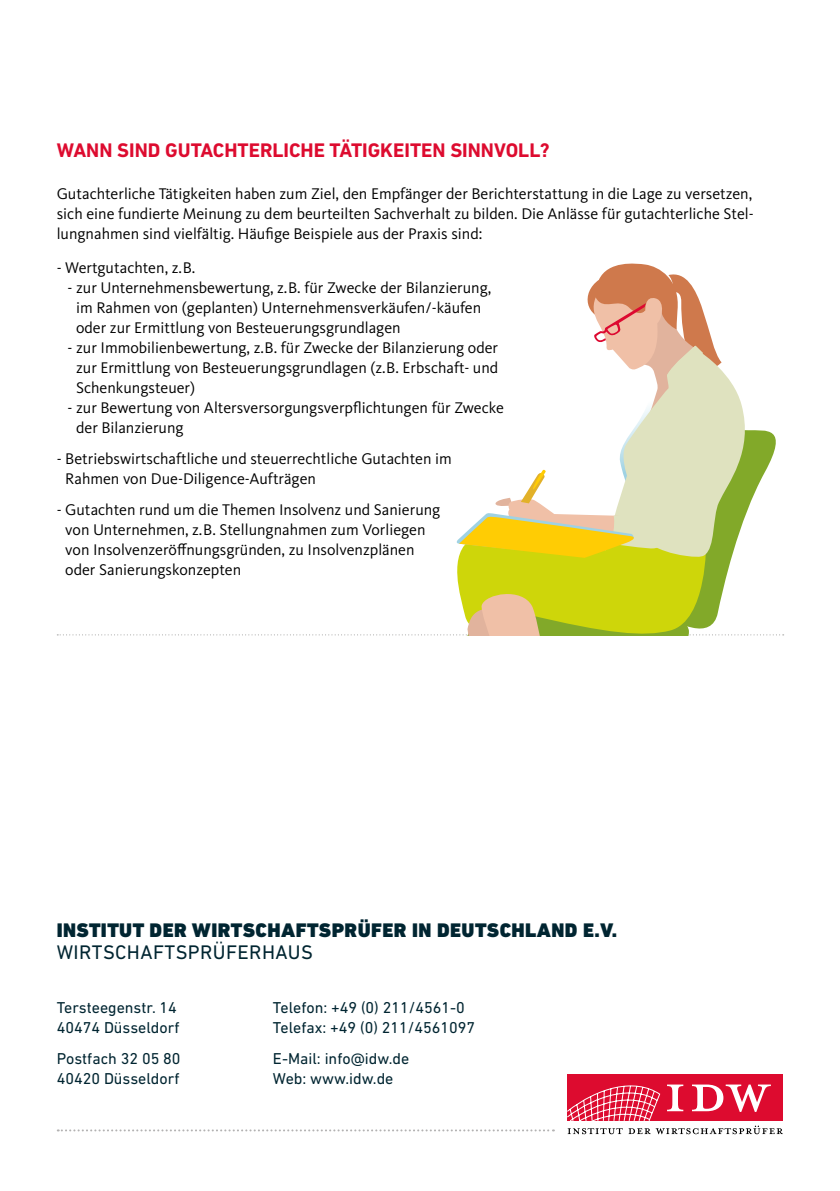
<style>
.page{position:relative;width:840px;height:1191px;background:#fff}
.page>*{position:absolute;margin:0;border:0;box-sizing:border-box;transform-origin:0 0}
.t1{font:900 20px "DIN Next LT Pro";letter-spacing:.02em;color:#002531}
.t2{font:700 20px "DIN Next LT Pro";color:#dd0b2f}
.t3{font:20px "DIN Next LT Pro";letter-spacing:.02em;color:#002531}
.t4{font:16px/20px "Kievit IDW";color:#000}
.t5{font:16px "DIN Next LT Pro";color:#002531}
</style>
<div class="page">
<div style="left:567px;top:1074px;width:215px;height:46px;background:#dd0b2f"></div>
<svg style="left:567px;top:1084px;width:215px;height:50px"></svg>
<svg style="left:58px;top:1129px;width:495px;height:2px"></svg>
<svg style="left:57px;top:263px;width:727px;height:372px"></svg>
<p class="t2" style="left:57px;top:138px;width:494px">WANN SIND GUTACHTERLICHE TÄTIGKEITEN SINNVOLL?</p>
<p class="t4" style="left:57px;top:184px;width:698px;text-align:justify">Gutachterliche Tätigkeiten haben zum Ziel, den Empfänger der Berichterstattung in die Lage zu versetzen, sich eine fundierte Meinung zu dem beurteilten Sachverhalt zu bilden. Die Anlässe für gutachterliche Stel&shy;lungnahmen sind vielfältig. Häufige Beispiele aus der Praxis sind:</p>
<p class="t4" style="left:57px;top:257px;width:140px">- Wertgutachten, z.B.</p>
<p class="t4" style="left:76px;top:277px;width:416px;text-indent:-9px">- zur Unternehmensbewertung, z.B. für Zwecke der Bilanzierung, im Rahmen von (geplanten) Unternehmensverkäufen/-käufen oder zur Ermittlung von Besteuerungsgrundlagen</p>
<p class="t4" style="left:76px;top:337px;width:423px;text-align:justify;text-indent:-9px">- zur Immobilienbewertung, z.B. für Zwecke der Bilanzierung oder zur Ermittlung von Besteuerungsgrundlagen (z.B. Erbschaft- und Schenkungsteuer)</p>
<p class="t4" style="left:76px;top:397px;width:429px;text-indent:-9px">- zur Bewertung von Altersversorgungsverpflichtungen für Zwecke der Bilanzierung</p>
<p class="t4" style="left:65px;top:448px;width:388px;text-indent:-9px">- Betriebswirtschaftliche und steuerrechtliche Gutachten im<br>Rahmen von Due-Diligence-Aufträgen</p>
<p class="t4" style="left:65px;top:500px;width:376px;text-indent:-9px">- Gutachten rund um die Themen Insolvenz und Sanierung von Unternehmen, z.B. Stellungnahmen zum Vorliegen von Insolvenzeröffnungsgründen, zu Insolvenzplänen oder Sanierungskonzepten</p>
<p class="t1" style="left:57px;top:918px;width:561px">INSTITUT DER WIRTSCHAFTSPRÜFER IN DEUTSCHLAND E.V.</p>
<p class="t3" style="left:57px;top:941px;width:257px">WIRTSCHAFTSPRÜFERHAUS</p>
<p class="t5" style="left:57px;top:998px;width:121px">Tersteegenstr. 14</p>
<p class="t5" style="left:273px;top:998px;width:193px">Telefon: +49 (0) 211/4561-0</p>
<p class="t5" style="left:57px;top:1018px;width:124px">40474 Düsseldorf</p>
<p class="t5" style="left:273px;top:1018px;width:204px">Telefax: +49 (0) 211/4561097</p>
<p class="t5" style="left:57px;top:1049px;width:125px">Postfach 32 05 80</p>
<p class="t5" style="left:273px;top:1049px;width:138px">E-Mail: info@idw.de</p>
<p class="t5" style="left:57px;top:1069px;width:124px">40420 Düsseldorf</p>
<p class="t5" style="left:273px;top:1069px;width:122px">Web: www.idw.de</p>
</div>
